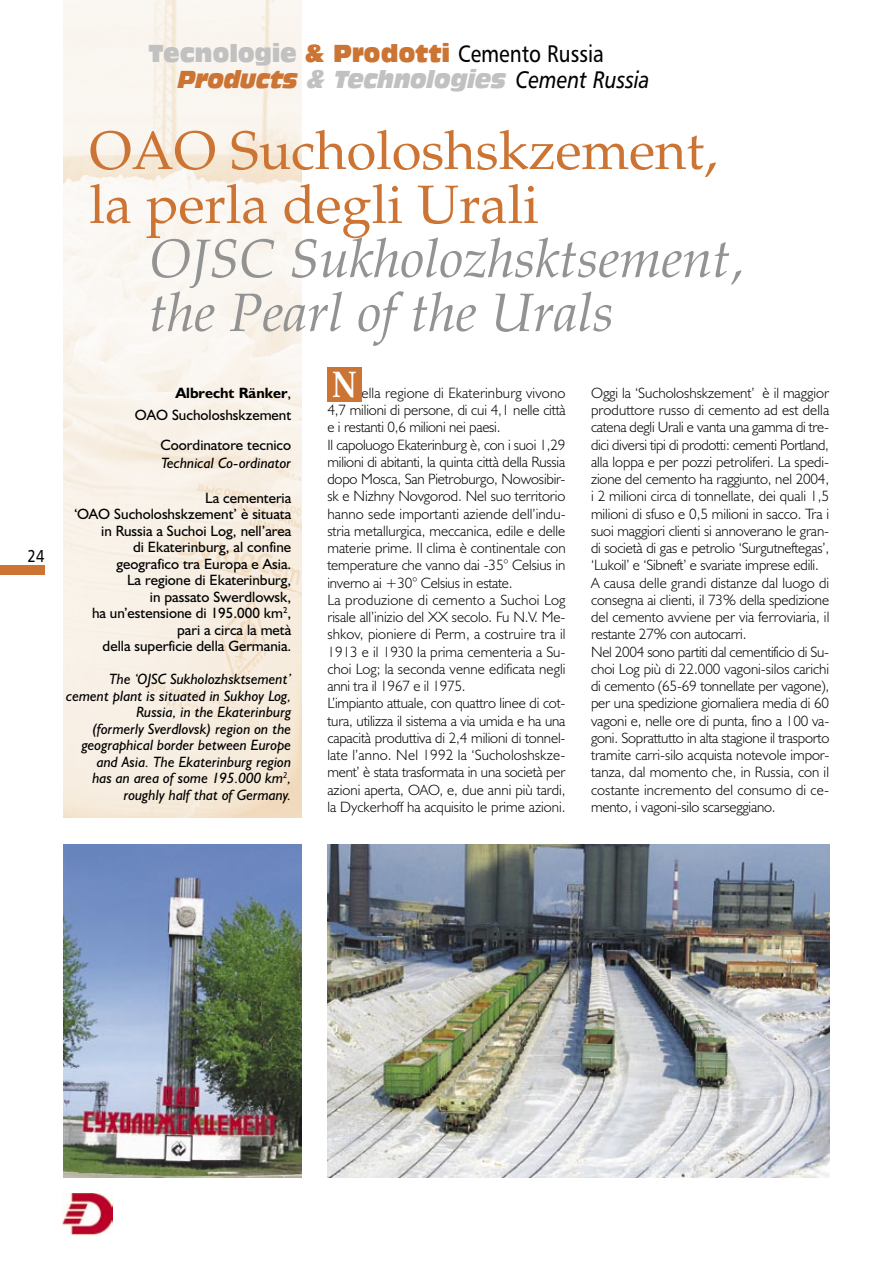
<style>
.page{position:relative;width:893px;height:1263px;background:#fff}
.page>*{position:absolute;margin:0;border:0;box-sizing:border-box;transform-origin:0 0}
.t1{font:italic 54px/54px "Palatino";color:#939393}
.t2{font:54px/54px "Palatino";color:#cc7434}
.t3{font:700 37.2px "Palatino";color:#fff;scale:.8 1}
.t4{font:italic 24px "Antique Olive Nord";letter-spacing:-.01em;color:#c1c1c1;scale:.8 1}
.t5{font:24px "Humanist 777 BT Roman B";color:#000;scale:.85 1}
.t6{font:17.25px "Humanist 777 BT Roman B";color:#000;scale:.85 1}
.t7{font:300 15px/17.2px "Humanist 521 BT";letter-spacing:-.01em;color:#000}
.t8{font:15px/16.5px "Humanist 521 BT";color:#000;text-align:right}
.t9{font:italic 15px/16.5px "Humanist 521 BT";color:#000;text-align:right}
.s1{font-family:"Antique Olive Nord";color:#c1c1c1}
.s2{font-family:"Antique Olive Nord";color:#cc7434}
.s3{color:#cc7434}
.s4{font-family:"Humanist 777 BT Italic B";font-style:normal;color:#000}
.s5{font-weight:700}
</style>
<div class="page">
<img style="left:64px;top:0;width:238px;height:817px">
<div style="left:0;top:565px;width:44px;height:9px;background:#cc7434"></div>
<img style="left:63px;top:1193px;width:49px;height:41px">
<div style="left:327px;top:367px;width:34px;height:34px;background:#cc7434"></div>
<img style="left:327px;top:845px;width:502px;height:333px">
<img style="left:64px;top:845px;width:238px;height:333px">
<p class="t6" style="left:28px;top:545px;width:21px">24</p>
<h3 class="t5" style="left:148px;top:39px;width:537px"><span class="s1">Tecnologie</span> <span class="s2">&amp; Prodotti</span> Cemento Russia</h3>
<h3 class="t4" style="left:178px;top:64px;width:591px"><span class="s3">Products</span> &amp; Technologies <span class="s4">Cement Russia</span></h3>
<h1 class="t2" style="left:89px;top:125px;width:630px">OAO Sucholoshskzement, la perla degli Urali</h1>
<h1 class="t1" style="left:149px;top:233px;width:596px">OJSC Sukholozhsktsement, the Pearl of the Urals</h1>
<p class="t8" style="left:135px;top:381px;width:158px;line-height:22.5px"><span class="s5">Albrecht Ränker</span>,<br>OAO Sucholoshskzement</p>
<p class="t8" style="left:160px;top:436px;width:132px">Coordinatore tecnico</p>
<p class="t9" style="left:161px;top:454px;width:132px">Technical Co-ordinator</p>
<p class="t8" style="left:74px;top:489px;width:218px">La cementeria<br>‘OAO Sucholoshskzement’ è situata in Russia a Suchoi Log, nell’area<br>di Ekaterinburg, al confine geografico tra Europa e Asia.<br>La regione di Ekaterinburg,<br>in passato Swerdlowsk,<br>ha un’estensione di 195.000 km<sup>2</sup>, pari a circa la metà<br>della superficie della Germania.</p>
<p class="t9" style="left:66px;top:670px;width:226px">The ‘OJSC Sukholozhsktsement’ cement plant is situated in Sukhoy Log, Russia, in the Ekaterinburg<br>(formerly Sverdlovsk) region on the geographical border between Europe and Asia. The Ekaterinburg region<br>has an area of some 195.000 km<sup>2</sup>, roughly half that of Germany.</p>
<h2 class="t3" style="left:332px;top:362px;width:32px">N</h2>
<p class="t7" style="left:327px;top:384px;width:240px;text-indent:34px">ella regione di Ekaterinburg vivono 4,7 milioni di persone, di cui 4,1 nelle città e i restanti 0,6 milioni nei paesi.<br>Il capoluogo Ekaterinburg è, con i suoi 1,29 milioni di abitanti, la quinta città della Russia dopo Mosca, San Pietroburgo, Nowosibir&shy;sk e Nizhny Novgorod. Nel suo territorio hanno sede importanti aziende dell’indu&shy;stria metallurgica, meccanica, edile e delle materie prime. Il clima è continentale con temperature che vanno dai -35° Celsius in inverno ai +30° Celsius in estate.<br>La produzione di cemento a Suchoi Log risale all’inizio del XX secolo. Fu N.V. Me&shy;shkov, pioniere di Perm, a costruire tra il 1913 e il 1930 la prima cementeria a Su&shy;choi Log; la seconda venne edificata negli anni tra il 1967 e il 1975.<br>L’impianto attuale, con quattro linee di cot&shy;tura, utilizza il sistema a via umida e ha una capacità produttiva di 2,4 milioni di tonnel&shy;late l’anno. Nel 1992 la ‘Sucholoshskze&shy;ment’ è stata trasformata in una società per azioni aperta, OAO, e, due anni più tardi, la Dyckerhoff ha acquisito le prime azioni.</p>
<p class="t7" style="left:591px;top:384px;width:240px">Oggi la ‘Sucholoshskzement’ è il maggior produttore russo di cemento ad est della catena degli Urali e vanta una gamma di tre&shy;dici diversi tipi di prodotti: cementi Portland, alla loppa e per pozzi petroliferi. La spedi&shy;zione del cemento ha raggiunto, nel 2004, i 2 milioni circa di tonnellate, dei quali 1,5 milioni di sfuso e 0,5 milioni in sacco. Tra i suoi maggiori clienti si annoverano le gran&shy;di società di gas e petrolio ‘Surgutneftegas’, ‘Lukoil’ e ‘Sibneft’ e svariate imprese edili.<br>A causa delle grandi distanze dal luogo di consegna ai clienti, il 73% della spedizione del cemento avviene per via ferroviaria, il restante 27% con autocarri.<br>Nel 2004 sono partiti dal cementificio di Su&shy;choi Log più di 22.000 vagoni-silos carichi di cemento (65-69 tonnellate per vagone), per una spedizione giornaliera media di 60 vagoni e, nelle ore di punta, fino a 100 va&shy;goni. Soprattutto in alta stagione il trasporto tramite carri-silo acquista notevole impor&shy;tanza, dal momento che, in Russia, con il costante incremento del consumo di ce&shy;mento, i vagoni-silo scarseggiano.</p>
</div>
